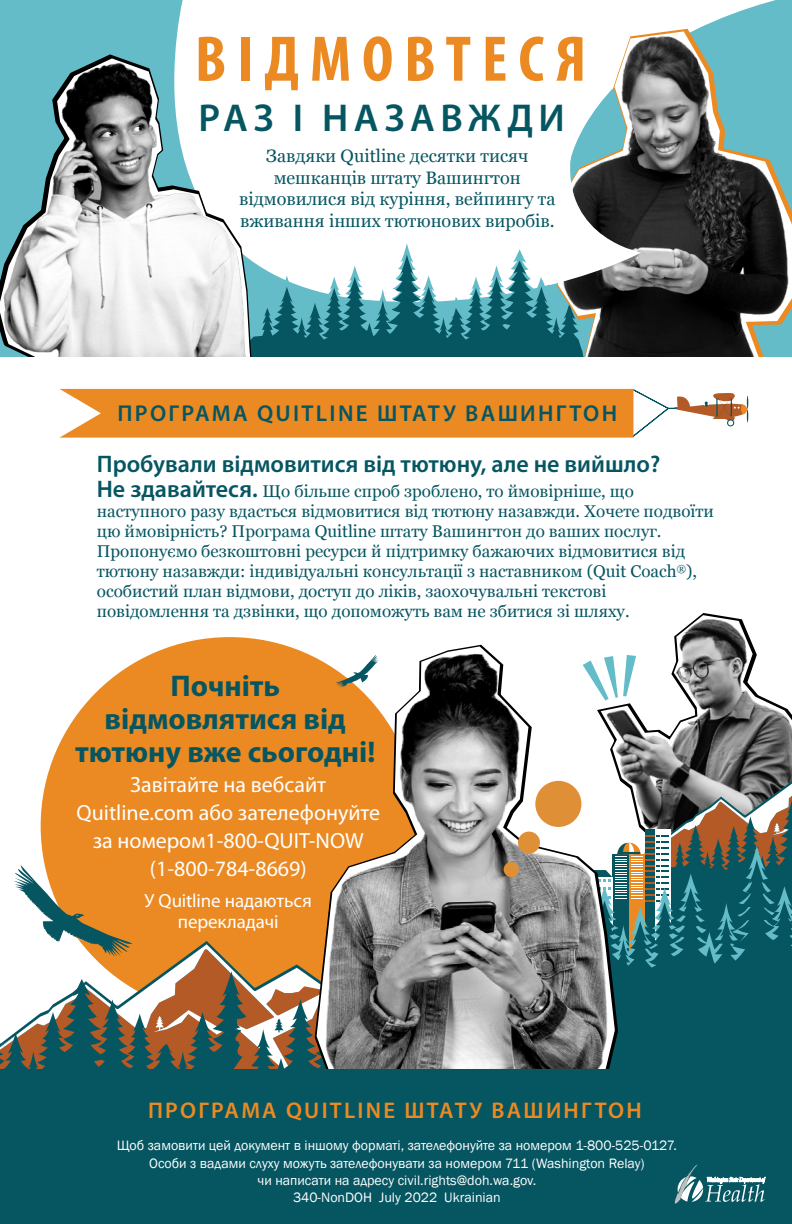
<style>
.page{position:relative;width:792px;height:1224px;background:#fff}
.page>*{position:absolute;margin:0;border:0;box-sizing:border-box;transform-origin:0 0}
.t1{font:700 condensed 65px "Myriad Pro";letter-spacing:.17em;color:#eb8a23}
.t2{font:600 39px "Myriad Pro";letter-spacing:.14em;color:#065662}
.t3{font:700 30px/33px "Myriad Pro";color:#065662;text-align:center}
.t4{font:600 24px "Myriad Pro";color:#065662}
.t5{font:600 23px "Myriad Pro";letter-spacing:.1em;color:#065662}
.t6{font:600 22.7px "Myriad Pro";letter-spacing:.1em;color:#eb8a23}
.t7{font:22px/28px "Myriad Pro";color:#fff;text-align:center}
.t8{font:19px/21px "Myriad Pro";letter-spacing:-.005em;color:#fff;text-align:center}
.t9{font:18px/21.6px "Georgia";color:#065662;text-align:center}
.t10{font:17px/20px "Georgia";color:#065662}
.t11{font:14px/17.2px "Franklin Gothic";color:#fff;text-align:center}
.s1{font-family:"Myriad Pro";font-weight:600;font-size:24px}
</style>
<div class="page">
<svg style="left:107px;top:0;width:685px;height:22px"></svg>
<svg style="left:368px;top:254px;width:141px;height:103px"></svg>
<img style="left:0;top:22px;width:368px;height:335px">
<img style="left:509px;top:15px;width:283px;height:342px">
<svg style="left:508px;top:54px;width:133px;height:242px"></svg>
<div style="left:41px;top:637px;width:378px;height:378px;background:#eb8a23;border-radius:50%"></div>
<svg style="left:93px;top:944px;width:193px;height:27px"></svg>
<svg style="left:0;top:971px;width:286px;height:98px"></svg>
<img style="left:632px;top:613px;width:160px;height:153px">
<svg style="left:632px;top:766px;width:160px;height:80px;background:#7f766d"></svg>
<svg style="left:632px;top:846px;width:160px;height:14px;background:#666d5f"></svg>
<svg style="left:632px;top:860px;width:160px;height:99px;background:#2b6e74"></svg>
<div style="left:632px;top:959px;width:160px;height:110px;background:#065662"></div>
<img style="left:286px;top:644px;width:346px;height:425px">
<div style="left:504px;top:862px;width:15px;height:15px;background:#df9037;border-radius:50%"></div>
<div style="left:518px;top:832px;width:22px;height:22px;background:#df9037;border-radius:50%"></div>
<div style="left:535px;top:781px;width:46px;height:46px;background:#df9037;border-radius:50%"></div>
<svg style="left:14px;top:865px;width:118px;height:92px"></svg>
<svg style="left:336px;top:655px;width:42px;height:33px"></svg>
<div style="left:0;top:1069px;width:792px;height:155px;background:#065662"></div>
<svg style="left:59px;top:388px;width:689px;height:50px"></svg>
<svg style="left:583px;top:655px;width:53px;height:46px"></svg>
<svg style="left:675px;top:1164px;width:90px;height:40px"></svg>
<h1 class="t1" style="left:195px;top:18px;width:393px">ВІДМОВТЕСЯ</h1>
<h2 class="t2" style="left:199px;top:93px;width:368px">РАЗ І НАЗАВЖДИ</h2>
<p class="t9" style="left:239px;top:144px;width:318px">Завдяки Quitline десятки тисяч мешканців штату Вашингтон відмовилися від куріння, вейпингу та вживання інших тютюнових виробів.</p>
<h3 class="t5" style="left:117px;top:399px;width:501px">ПРОГРАМА QUITLINE ШТАТУ ВАШИНГТОН</h3>
<h3 class="t4" style="left:97px;top:449px;width:565px">Пробували відмовитися від тютюну, але не вийшло?</h3>
<p class="t10" style="left:97px;top:481px;width:619px"><span class="s1">Не здавайтеся.</span> Що більше спроб зроблено, то ймовірніше, що наступного разу вдасться відмовитися від тютюну назавжди. Хочете подвоїти цю ймовірність? Програма Quitline штату Вашингтон до ваших послуг.<br>Пропонуємо безкоштовні ресурси й підтримку бажаючих відмовитися від тютюну назавжди: індивідуальні консультації з наставником (Quit Coach<sup>®</sup>), особистий план відмови, доступ до ліків, заохочувальні текстові повідомлення та дзвінки, що допоможуть вам не збитися зі шляху.</p>
<h3 class="t3" style="left:75px;top:668px;width:302px">Почніть відмовлятися від тютюну вже сьогодні!</h3>
<p class="t7" style="left:77px;top:770px;width:305px">Завітайте на вебсайт<br>Quitline.com або зателефонуйте за номером1-800-QUIT-NOW (1-800-784-8669)</p>
<p class="t8" style="left:145px;top:890px;width:169px">У Quitline надаються перекладачі</p>
<h3 class="t6" style="left:148px;top:1096px;width:495px">ПРОГРАМА QUITLINE ШТАТУ ВАШИНГТОН</h3>
<p class="t11" style="left:117px;top:1137px;width:562px">Щоб замовити цей документ в іншому форматі, зателефонуйте за номером 1-800-525-0127.<br>Особи з вадами слуху можуть зателефонувати за номером 711 (Washington Relay)<br>чи написати на адресу civil.rights@doh.wa.gov.<br>340-NonDOH July 2022 Ukrainian</p>
</div>
